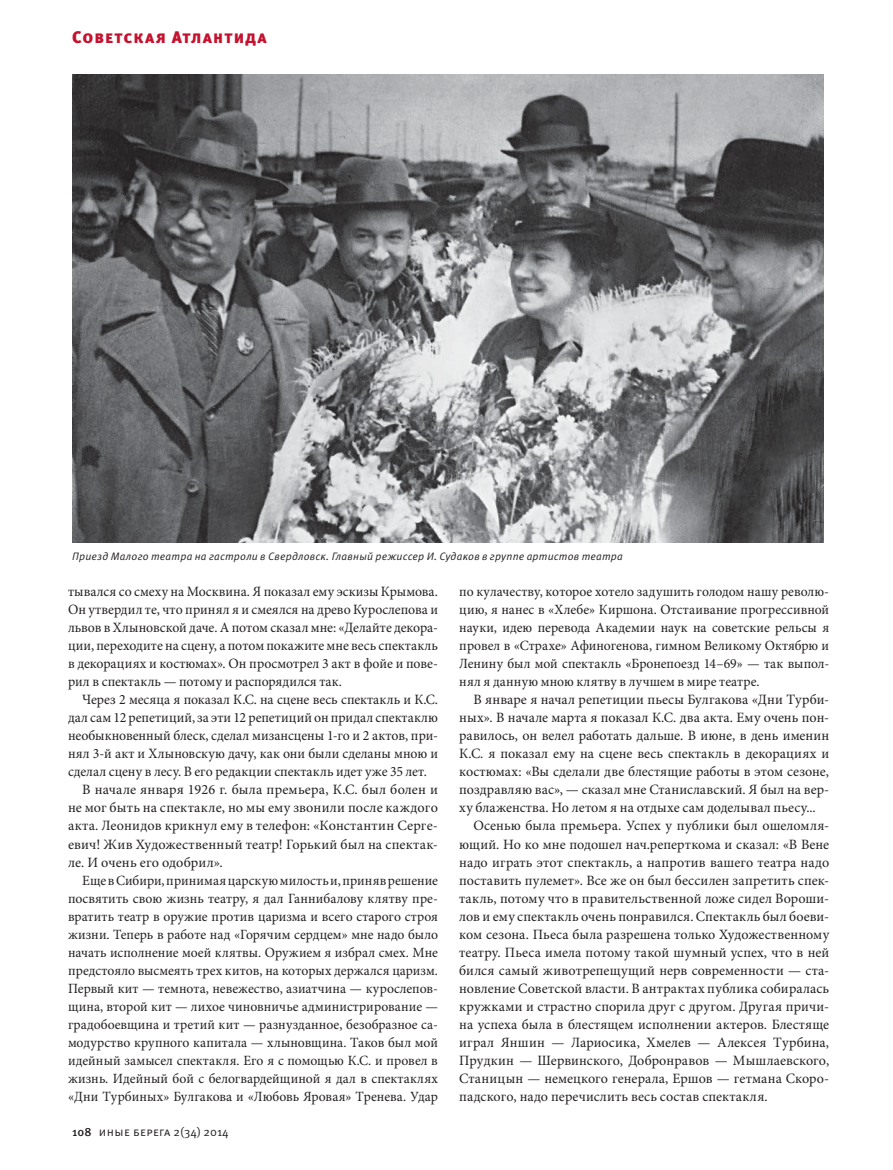
<style>
.page{position:relative;width:893px;height:1170px;background:#fff}
.page>*{position:absolute;margin:0;border:0;box-sizing:border-box;transform-origin:0 0}
.t1{font:900 16.8px "Meta Pro";letter-spacing:.065em;color:#c4122f}
.t2{font:14.25px/18px "Minion Pro";letter-spacing:.005em;color:#231f20;text-align:justify}
.t3{font:14.1px/18px "Minion Pro";letter-spacing:.005em;color:#231f20;text-align:justify}
.t4{font:12px "Meta Pro";letter-spacing:.03em;color:#231f20}
.t5{font:italic 10.8px "Meta Pro";letter-spacing:.015em;color:#231f20}
.s1{font-weight:500}
</style>
<div class="page">
<img style="left:72px;top:74px;width:752px;height:468px">
<p class="t1" style="left:72px;top:31px;width:196px">Советская Атлантида</p>
<p class="t5" style="left:72px;top:552px;width:552px">Приезд Малого театра на гастроли в Свердловск. Главный режиссер И. Судаков в группе артистов театра</p>
<p class="t2" style="left:68px;top:584px;width:371px">тывался со смеху на Москвина. Я показал ему эскизы Крымова.<br>Он утвердил те, что принял я и смеялся на древо Курослепова и львов в Хлыновской даче. А потом сказал мне: «Делайте декора&shy;ции, переходите на сцену, а потом покажите мне весь спектакль в декорациях и костюмах». Он просмотрел 3 акт в фойе и пове&shy;рил в спектакль — потому и распорядился так.</p>
<p class="t2" style="left:82px;top:692px;width:357px">Через 2 месяца я показал К.С. на сцене весь спектакль и К.С.</p>
<p class="t2" style="left:68px;top:710px;width:371px">дал сам 12 репетиций, за эти 12 репетиций он придал спектаклю</p>
<p class="t2" style="left:68px;top:728px;width:371px">необыкновенный блеск, сделал мизансцены 1-го и 2 актов, при-</p>
<p class="t2" style="left:68px;top:746px;width:371px">нял 3-й акт и Хлыновскую дачу, как они были сделаны мною и</p>
<p class="t2" style="left:68px;top:764px;width:360px">сделал сцену в лесу. В его редакции спектакль идет уже 35 лет.</p>
<p class="t2" style="left:82px;top:782px;width:357px">В начале января 1926 г. была премьера, К.С. был болен и</p>
<p class="t2" style="left:68px;top:800px;width:371px">не мог быть на спектакле, но мы ему звонили после каждого</p>
<p class="t2" style="left:68px;top:818px;width:371px">акта. Леонидов крикнул ему в телефон: «Константин Серге-</p>
<p class="t2" style="left:68px;top:836px;width:371px">евич! Жив Художественный театр! Горький был на спектак-</p>
<p class="t2" style="left:68px;top:854px;width:156px">ле. И очень его одобрил».</p>
<p class="t3" style="left:68px;top:872px;width:372px;text-indent:14px">Еще в Сибири, принимая царскую милость и, приняв решение посвятить свою жизнь театру, я дал Ганнибалову клятву пре&shy;вратить театр в оружие против царизма и всего старого строя жизни. Теперь в работе над «Горячим сердцем» мне надо было начать исполнение моей клятвы. Оружием я избрал смех. Мне предстояло высмеять трех китов, на которых держался царизм.<br>Первый кит — темнота, невежество, азиатчина — курослепов&shy;щина, второй кит — лихое чиновничье администрирование — градобоевщина и третий кит — разнузданное, безобразное са&shy;модурство крупного капитала — хлыновщина. Таков был мой идейный замысел спектакля. Его я с помощью К.С. и провел в жизнь. Идейный бой с белогвардейщиной я дал в спектаклях «Дни Турбиных» Булгакова и «Любовь Яровая» Тренева. Удар</p>
<p class="t4" style="left:72px;top:1127px;width:158px"><span class="s1">108</span> иные берега 2(34) 2014</p>
<p class="t3" style="left:459px;top:584px;width:371px">по кулачеству, которое хотело задушить голодом нашу револю&shy;цию, я нанес в «Хлебе» Киршона. Отстаивание прогрессивной науки, идею перевода Академии наук на советские рельсы я провел в «Страхе» Афиногенова, гимном Великому Октябрю и Ленину был мой спектакль «Бронепоезд 14–69» — так выпол&shy;нял я данную мною клятву в лучшем в мире театре.</p>
<p class="t2" style="left:473px;top:692px;width:357px">В январе я начал репетиции пьесы Булгакова «Дни Турби-</p>
<p class="t2" style="left:459px;top:710px;width:371px">ных». В начале марта я показал К.С. два акта. Ему очень пон-</p>
<p class="t2" style="left:459px;top:728px;width:371px">равилось, он велел работать дальше. В июне, в день именин</p>
<p class="t2" style="left:459px;top:746px;width:371px">К.С. я показал ему на сцене весь спектакль в декорациях и</p>
<p class="t2" style="left:459px;top:764px;width:371px">костюмах: «Вы сделали две блестящие работы в этом сезоне,</p>
<p class="t2" style="left:459px;top:782px;width:372px">поздравляю вас», — сказал мне Станиславский. Я был на вер-</p>
<p class="t2" style="left:459px;top:800px;width:358px">ху блаженства. Но летом я на отдыхе сам доделывал пьесу...</p>
<p class="t2" style="left:473px;top:818px;width:357px">Осенью была премьера. Успех у публики был ошеломля-</p>
<p class="t2" style="left:459px;top:836px;width:371px">ющий. Но ко мне подошел нач.реперткома и сказал: «В Вене</p>
<p class="t2" style="left:459px;top:854px;width:371px">надо играть этот спектакль, а напротив вашего театра надо</p>
<p class="t2" style="left:459px;top:872px;width:371px">поставить пулемет». Все же он был бессилен запретить спек-</p>
<p class="t2" style="left:459px;top:890px;width:371px">такль, потому что в правительственной ложе сидел Вороши-</p>
<p class="t2" style="left:459px;top:908px;width:371px">лов и ему спектакль очень понравился. Спектакль был боеви-</p>
<p class="t2" style="left:459px;top:926px;width:371px">ком сезона. Пьеса была разрешена только Художественному</p>
<p class="t2" style="left:459px;top:944px;width:371px">театру. Пьеса имела потому такой шумный успех, что в ней</p>
<p class="t2" style="left:459px;top:962px;width:371px">бился самый животрепещущий нерв современности — ста-</p>
<p class="t2" style="left:459px;top:980px;width:371px">новление Советской власти. В антрактах публика собиралась</p>
<p class="t2" style="left:459px;top:998px;width:371px">кружками и страстно спорила друг с другом. Другая причи-</p>
<p class="t2" style="left:459px;top:1016px;width:371px">на успеха была в блестящем исполнении актеров. Блестяще</p>
<p class="t2" style="left:459px;top:1034px;width:371px">играл Яншин — Лариосика, Хмелев — Алексея Турбина,</p>
<p class="t2" style="left:459px;top:1052px;width:372px">Прудкин — Шервинского, Добронравов — Мышлаевского,</p>
<p class="t2" style="left:459px;top:1070px;width:371px">Станицын — немецкого генерала, Ершов — гетмана Скоро-</p>
<p class="t2" style="left:459px;top:1088px;width:310px">падского, надо перечислить весь состав спектакля.</p>
</div>
